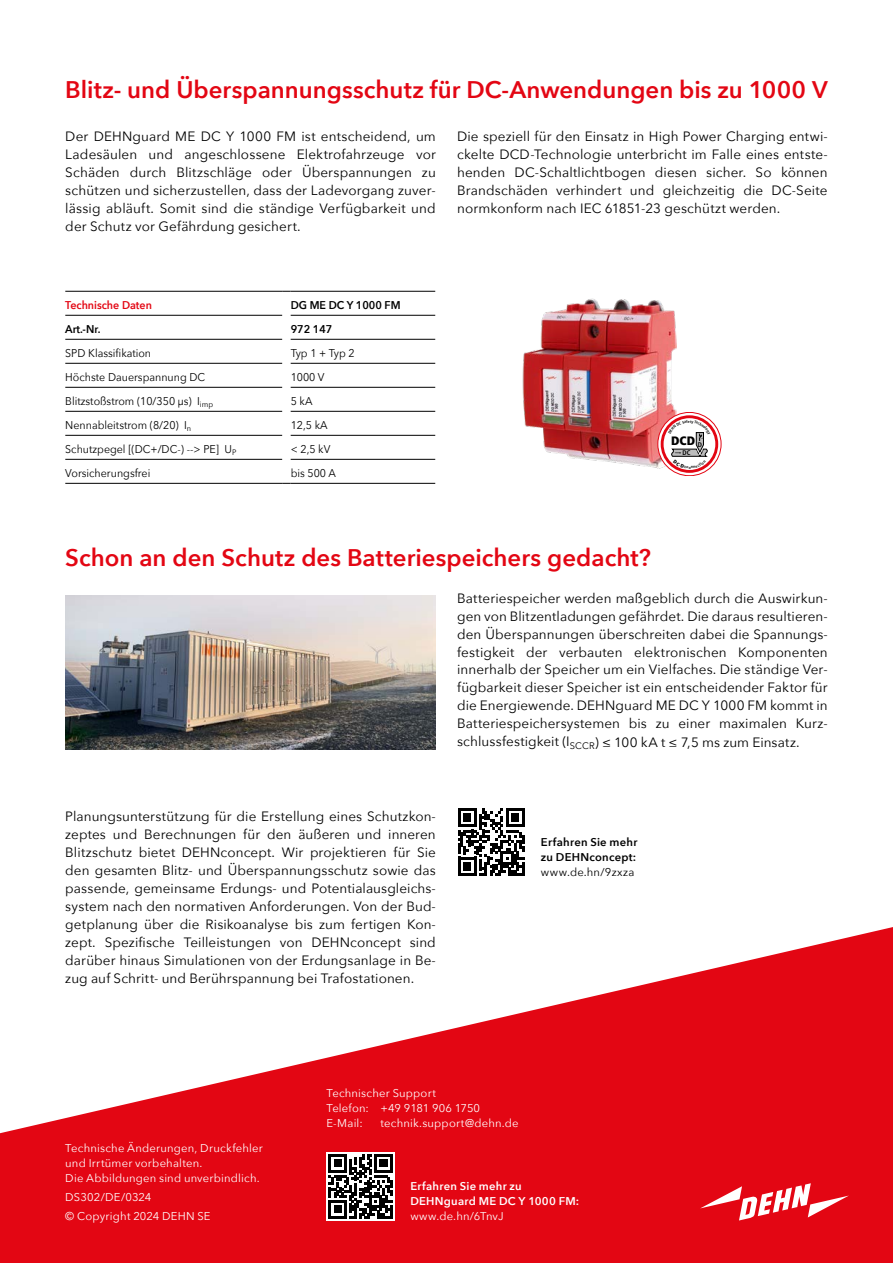
<style>
.page{position:relative;width:893px;height:1263px;background:#fff}
.page>*{position:absolute;margin:0;border:0;box-sizing:border-box;transform-origin:0 0}
.t1{font:600 24px "Avenir Next";color:#e30613}
.t2{font:13.5px/18px "Avenir Next";letter-spacing:.01em;color:#000;text-align:justify}
.t3{font:900 condensed 12.15px "Frutiger LT Com";color:#000}
.t4{font:11.25px/15px "Avenir Next";letter-spacing:.015em;color:#fff}
.t5{font:11.25px "Avenir Next";color:#000;scale:.95 1}
.t6{font:600 11.25px/15px "Avenir Next";letter-spacing:.02em;color:#fff}
.t7{font:600 11.25px/15px "Avenir Next";letter-spacing:.02em;color:#000}
.t8{font:600 11.25px "Avenir Next";color:#e30613;scale:.95 1}
.t9{font:11.25px "Avenir Next";letter-spacing:.04em;color:#000}
.t10{font:600 11.25px "Avenir Next";letter-spacing:.02em;color:#000;scale:.95 1}
.t11{font:600 11.25px "Avenir Next";color:#000;scale:.95 1}
.t12{font:700 condensed 6.75px "Frutiger LT Com";color:#000}
</style>
<div class="page">
<svg style="left:0;top:927px;width:893px;height:336px;fill:#e30613"></svg>
<svg style="left:326px;top:1152px;width:69px;height:68px"></svg>
<svg style="left:329px;top:1154px;width:63px;height:64px"></svg>
<svg style="left:700px;top:1183px;width:149px;height:37px"></svg>
<img style="left:65px;top:596px;width:371px;height:153px">
<hr style="left:65px;top:291px;width:217px;height:1px;background:#000">
<hr style="left:291px;top:291px;width:144px;height:1px;background:#000">
<hr style="left:65px;top:315px;width:217px;height:1px;background:#000">
<hr style="left:291px;top:315px;width:144px;height:1px;background:#000">
<hr style="left:65px;top:339px;width:217px;height:1px;background:#000">
<hr style="left:291px;top:339px;width:144px;height:1px;background:#000">
<hr style="left:65px;top:363px;width:217px;height:1px;background:#000">
<hr style="left:291px;top:363px;width:144px;height:1px;background:#000">
<hr style="left:65px;top:387px;width:217px;height:1px;background:#000">
<hr style="left:291px;top:387px;width:144px;height:1px;background:#000">
<hr style="left:65px;top:411px;width:217px;height:1px;background:#000">
<hr style="left:291px;top:411px;width:144px;height:1px;background:#000">
<hr style="left:65px;top:435px;width:217px;height:1px;background:#000">
<hr style="left:291px;top:435px;width:144px;height:1px;background:#000">
<hr style="left:65px;top:459px;width:217px;height:1px;background:#000">
<hr style="left:291px;top:459px;width:144px;height:1px;background:#000">
<hr style="left:65px;top:483px;width:217px;height:1px;background:#000">
<hr style="left:291px;top:483px;width:144px;height:1px;background:#000">
<img style="left:523px;top:298px;width:153px;height:170px">
<svg style="left:658px;top:412px;width:63px;height:64px"></svg>
<div style="left:658px;top:412px;width:63px;height:64px;border:1px solid #e30613;border-radius:50%"></div>
<div style="left:661px;top:415px;width:57px;height:58px;border:3px solid #e30613;border-radius:50%"></div>
<svg style="left:458px;top:808px;width:67px;height:68px"></svg>
<svg style="left:458px;top:809px;width:66px;height:66px"></svg>
<svg style="left:668px;top:419px;width:42px;height:50px"></svg>
<h1 class="t1" style="left:65px;top:69px;width:764px">Blitz- und Überspannungsschutz für DC-Anwendungen bis zu 1000 V</h1>
<p class="t2" style="left:65px;top:127px;width:372px">Der DEHNguard ME DC Y 1000 FM ist entscheidend, um Ladesäulen und angeschlossene Elektrofahrzeuge vor Schäden durch Blitzschläge oder Überspannungen zu schützen und sicherzustellen, dass der Ladevorgang zuver&shy;lässig abläuft. Somit sind die ständige Verfügbarkeit und der Schutz vor Gefährdung gesichert.</p>
<p class="t2" style="left:457px;top:127px;width:372px">Die speziell für den Einsatz in High Power Charging entwi&shy;ckelte DCD-Technologie unterbricht im Falle eines entste&shy;henden DC-Schaltlichtbogen diesen sicher. So können Brandschäden verhindert und gleichzeitig die DC-Seite normkonform nach IEC 61851-23 geschützt werden.</p>
<p class="t8" style="left:65px;top:295px;width:93px">Technische Daten</p>
<p class="t11" style="left:291px;top:295px;width:117px">DG ME DC Y 1000 FM</p>
<p class="t10" style="left:65px;top:319px;width:39px">Art.-Nr.</p>
<p class="t10" style="left:291px;top:319px;width:45px">972 147</p>
<p class="t5" style="left:65px;top:343px;width:92px">SPD Klassifikation</p>
<p class="t5" style="left:291px;top:343px;width:69px">Typ 1 + Typ 2</p>
<p class="t5" style="left:65px;top:367px;width:149px">Höchste Dauerspannung DC</p>
<p class="t5" style="left:291px;top:367px;width:37px">1000 V</p>
<p class="t5" style="left:65px;top:391px;width:157px">Blitzstoßstrom (10/350 µs) I<sub>imp</sub></p>
<p class="t5" style="left:291px;top:391px;width:24px">5 kA</p>
<p class="t5" style="left:65px;top:415px;width:134px">Nennableitstrom (8/20) I<sub>n</sub></p>
<p class="t5" style="left:291px;top:415px;width:40px">12,5 kA</p>
<p class="t5" style="left:65px;top:439px;width:182px">Schutzpegel [(DC+/DC-) --&gt; PE] U<sub>P</sub></p>
<p class="t5" style="left:291px;top:439px;width:43px">&lt; 2,5 kV</p>
<p class="t5" style="left:65px;top:463px;width:91px">Vorsicherungsfrei</p>
<p class="t5" style="left:291px;top:463px;width:49px">bis 500 A</p>
<p class="t3" style="left:671px;top:433px;width:25px">DCD</p>
<p class="t12" style="left:682px;top:449px;width:10px">DC</p>
<p class="t12" style="left:698px;top:440px;width:6px">D</p>
<h1 class="t1" style="left:65px;top:537px;width:587px">Schon an den Schutz des Batteriespeichers gedacht?</h1>
<p class="t2" style="left:457px;top:588px;width:372px">Batteriespeicher werden maßgeblich durch die Auswirkun&shy;gen von Blitzentladungen gefährdet. Die daraus resultieren&shy;den Überspannungen überschreiten dabei die Spannungs&shy;festigkeit der verbauten elektronischen Komponenten innerhalb der Speicher um ein Vielfaches. Die ständige Ver&shy;fügbarkeit dieser Speicher ist ein entscheidender Faktor für die Energiewende. DEHNguard ME DC Y 1000 FM kommt in Batteriespeichersystemen bis zu einer maximalen Kurz&shy;schlussfestigkeit (I<sub>SCCR</sub>) ≤ 100 kA t ≤ 7,5 ms zum Einsatz.</p>
<p class="t2" style="left:65px;top:807px;width:372px">Planungsunterstützung für die Erstellung eines Schutzkon&shy;zeptes und Berechnungen für den äußeren und inneren Blitzschutz bietet DEHNconcept. Wir projektieren für Sie den gesamten Blitz- und Überspannungsschutz sowie das passende, gemeinsame Erdungs- und Potentialausgleichs&shy;system nach den normativen Anforderungen. Von der Bud&shy;getplanung über die Risikoanalyse bis zum fertigen Kon&shy;zept. Spezifische Teilleistungen von DEHNconcept sind darüber hinaus Simulationen von der Erdungsanlage in Be&shy;zug auf Schritt- und Berührspannung bei Trafostationen.</p>
<p class="t7" style="left:541px;top:834px;width:98px">Erfahren Sie mehr zu DEHNconcept:</p>
<p class="t9" style="left:541px;top:862px;width:95px">www.de.hn/9zxza</p>
<p class="t4" style="left:326px;top:1085px;width:155px">Technischer Support<br>Telefon: +49 9181 906 1750<br>E-Mail:</p>
<p class="t4" style="left:380px;top:1115px;width:139px">technik.support@dehn.de</p>
<p class="t4" style="left:65px;top:1140px;width:199px">Technische Änderungen, Druckfehler und Irrtümer vorbehalten.<br>Die Abbildungen sind unverbindlich.</p>
<p class="t4" style="left:65px;top:1187px;width:147px;line-height:19.2px">DS302/DE/0324<br>© Copyright 2024 DEHN SE</p>
<p class="t6" style="left:410px;top:1179px;width:170px">Erfahren Sie mehr zu<br>DEHNguard ME DC Y 1000 FM:</p>
<p class="t4" style="left:410px;top:1208px;width:95px">www.de.hn/6TnvJ</p>
</div>
